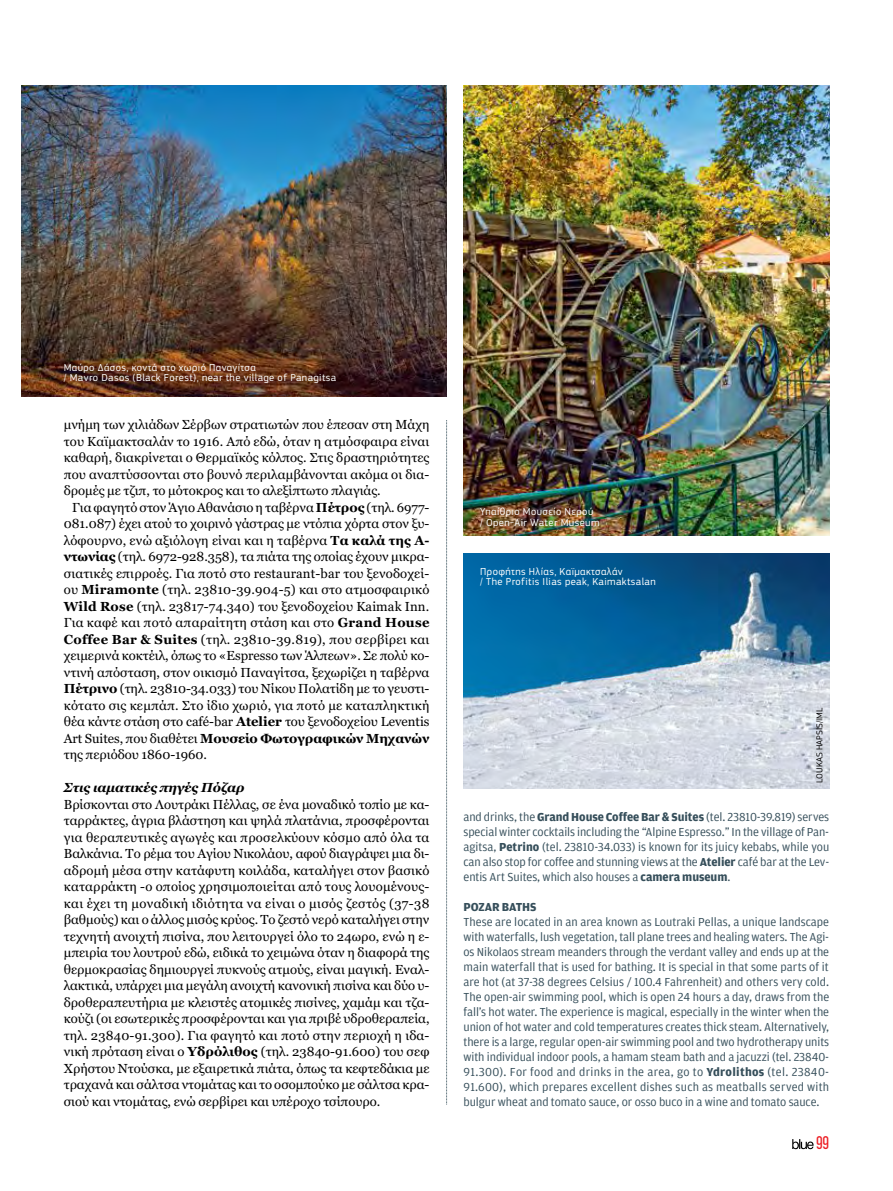
<style>
.page{position:relative;width:893px;height:1191px;background:#fff}
.page>*{position:absolute;margin:0;border:0;box-sizing:border-box;transform-origin:0 0}
.t1{font:condensed 18px "CF Din";color:#ec1c22}
.t2{font:13.05px/16.5px "Georgia";letter-spacing:.005em;color:#000;text-align:justify}
.t3{font:italic 700 13.05px "Georgia";letter-spacing:.005em;color:#000}
.t4{font:12.3px/15px "Amplitude GR";color:#354e5a;text-align:justify}
.t5{font:700 12.3px "Amplitude GR";color:#354e5a}
.t6{font:10.5px/10.5px "PF Square Sans Pro";letter-spacing:.045em;color:#fff}
.t7{font:9px "PF Square Sans Pro";letter-spacing:.015em;color:#000}
.s1{font-weight:700}
</style>
<div class="page">
<svg style="left:792px;top:1139px;width:22px;height:10px"></svg>
<img style="left:21px;top:85px;width:426px;height:312px">
<img style="left:463px;top:85px;width:366px;height:451px">
<img style="left:463px;top:553px;width:366px;height:235px">
<svg style="left:446px;top:420px;width:1px;height:685px"></svg>
<p class="t6" style="left:64px;top:362px;width:274px">Μαύρο Δάσος, κοντά στο χωριό Παναγίτσα<br>/ Mavro Dasos (Black Forest), near the village of Panagitsa</p>
<p class="t2" style="left:64px;top:416px;width:367px">μνήμη των χιλιάδων Σέρβων στρατιωτών που έπεσαν στη Μάχη του Καϊμακτσαλάν το 1916. Από εδώ, όταν η ατμόσφαιρα είναι καθαρή, διακρίνεται ο Θερμαϊκός κόλπος. Στις δραστηριότητες που αναπτύσσονται στο βουνό περιλαμβάνονται ακόμα οι δια&shy;δρομές με τζιπ, το μότοκρος και το αλεξίπτωτο πλαγιάς.</p>
<p class="t2" style="left:64px;top:499px;width:367px;text-indent:9px">Για φαγητό στον Άγιο Αθανάσιο η ταβέρνα <span class="s1">Πέτρος</span> (τηλ. 6977- 081.087) έχει ατού το χοιρινό γάστρας με ντόπια χόρτα στον ξυ&shy;λόφουρνο, ενώ αξιόλογη είναι και η ταβέρνα <span class="s1">Τα καλά της Α&shy;ντωνίας</span> (τηλ. 6972-928.358), τα πιάτα της οποίας έχουν μικρα&shy;σιατικές επιρροές. Για ποτό στο restaurant-bar του ξενοδοχεί&shy;ου <span class="s1">Miramonte</span> (τηλ. 23810-39.904-5) και στο ατμοσφαιρικό <span class="s1">Wild Rose</span> (τηλ. 23817-74.340) του ξενοδοχείου Kaimak Inn.<br>Για καφέ και ποτό απαραίτητη στάση και στο <span class="s1">Grand House Coffee Bar &amp; Suites</span> (τηλ. 23810-39.819), που σερβίρει και χειμερινά κοκτέιλ, όπως το «Espresso των Άλπεων». Σε πολύ κο&shy;ντινή απόσταση, στον οικισμό Παναγίτσα, ξεχωρίζει η ταβέρνα <span class="s1">Πέτρινο</span> (τηλ. 23810-34.033) του Νίκου Πολατίδη με το γευστι&shy;κότατο σις κεμπάπ. Στο ίδιο χωριό, για ποτό με καταπληκτική θέα κάντε στάση στο café-bar <span class="s1">Atelier</span> του ξενοδοχείου Leventis Art Suites, που διαθέτει <span class="s1">Μουσείο Φωτογραφικών Μηχανών </span>της περιόδου 1860-1960.</p>
<p class="t3" style="left:64px;top:780px;width:182px">Στις ιαματικές πηγές Πόζαρ</p>
<p class="t2" style="left:64px;top:796px;width:367px">Βρίσκονται στο Λουτράκι Πέλλας, σε ένα μοναδικό τοπίο με κα&shy;ταρράκτες, άγρια βλάστηση και ψηλά πλατάνια, προσφέρονται για θεραπευτικές αγωγές και προσελκύουν κόσμο από όλα τα Βαλκάνια. Το ρέμα του Αγίου Νικολάου, αφού διαγράψει μια δι&shy;αδρομή μέσα στην κατάφυτη κοιλάδα, καταλήγει στον βασικό καταρράκτη -ο οποίος χρησιμοποιείται από τους λουομένους&shy;και έχει τη μοναδική ιδιότητα να είναι ο μισός ζεστός (37-38 βαθμούς) και ο άλλος μισός κρύος. Το ζεστό νερό καταλήγει στην τεχνητή ανοιχτή πισίνα, που λειτουργεί όλο το 24ωρο, ενώ η ε&shy;μπειρία του λουτρού εδώ, ειδικά το χειμώνα όταν η διαφορά της θερμοκρασίας δημιουργεί πυκνούς ατμούς, είναι μαγική. Εναλ&shy;λακτικά, υπάρχει μια μεγάλη ανοιχτή κανονική πισίνα και δύο υ&shy;δροθεραπευτήρια με κλειστές ατομικές πισίνες, χαμάμ και τζα&shy;κούζι (οι εσωτερικές προσφέρονται και για πριβέ υδροθεραπεία, τηλ. 23840-91.300). Για φαγητό και ποτό στην περιοχή η ιδα&shy;νική πρόταση είναι ο <span class="s1">Υδρόλιθος</span> (τηλ. 23840-91.600) του σεφ Χρήστου Ντούσκα, με εξαιρετικά πιάτα, όπως τα κεφτεδάκια με τραχανά και σάλτσα ντομάτας και το οσομπούκο με σάλτσα κρα&shy;σιού και ντομάτας, ενώ σερβίρει και υπέροχο τσίπουρο.</p>
<p class="t6" style="left:480px;top:506px;width:121px">Υπαίθριο Μουσείο Νερού<br>/ Open-Air Water Museum</p>
<p class="t6" style="left:480px;top:566px;width:177px">Προφήτης Ηλίας, Καϊμακτσαλάν<br>/ The Profitis Ilias peak, Kaimaktsalan</p>
<p class="t7" style="left:814px;top:783px;width:77px;rotate:-90deg">LOuKAS HAPSIS/IML</p>
<p class="t4" style="left:463px;top:809px;width:367px">and drinks, the <span class="s1">Grand house cofee Bar &amp; suites</span> (tel. 23810-39.819) serves special winter cocktails including the “Alpine Espresso.” Ιn the village of Pan&shy;agitsa, <span class="s1">Petrino</span> (tel. 23810-34.033) is known for its juicy kebabs, while you can also stop for cofee and stunning views at the <span class="s1">atelier</span> café bar at the Lev&shy;entis Art Suites, which also houses a <span class="s1">camera museum</span>.</p>
<p class="t5" style="left:463px;top:899px;width:75px">Pozar Baths</p>
<p class="t4" style="left:463px;top:914px;width:367px">These are located in an area known as Loutraki Pellas, a unique landscape with waterfalls, lush vegetation, tall plane trees and healing waters. The Agi&shy;os Nikolaos stream meanders through the verdant valley and ends up at the main waterfall that is used for bathing. It is special in that some parts of it are hot (at 37-38 degrees Celsius / 100.4 Fahrenheit) and others very cold.<br>The open-air swimming pool, which is open 24 hours a day, draws from the fall’s hot water. The experience is magical, especially in the winter when the union of hot water and cold temperatures creates thick steam. Alternatively, there is a large, regular open-air swimming pool and two hydrotherapy units with individual indoor pools, a hamam steam bath and a jacuzzi (tel. 23840- 91.300). For food and drinks in the area, go to <span class="s1">ydrolithos</span> (tel. 23840- 91.600), which prepares excellent dishes such as meatballs served with bulgur wheat and tomato sauce, or osso buco in a wine and tomato sauce.</p>
<h1 class="t1" style="left:816px;top:1132px;width:15px">99</h1>
</div>
